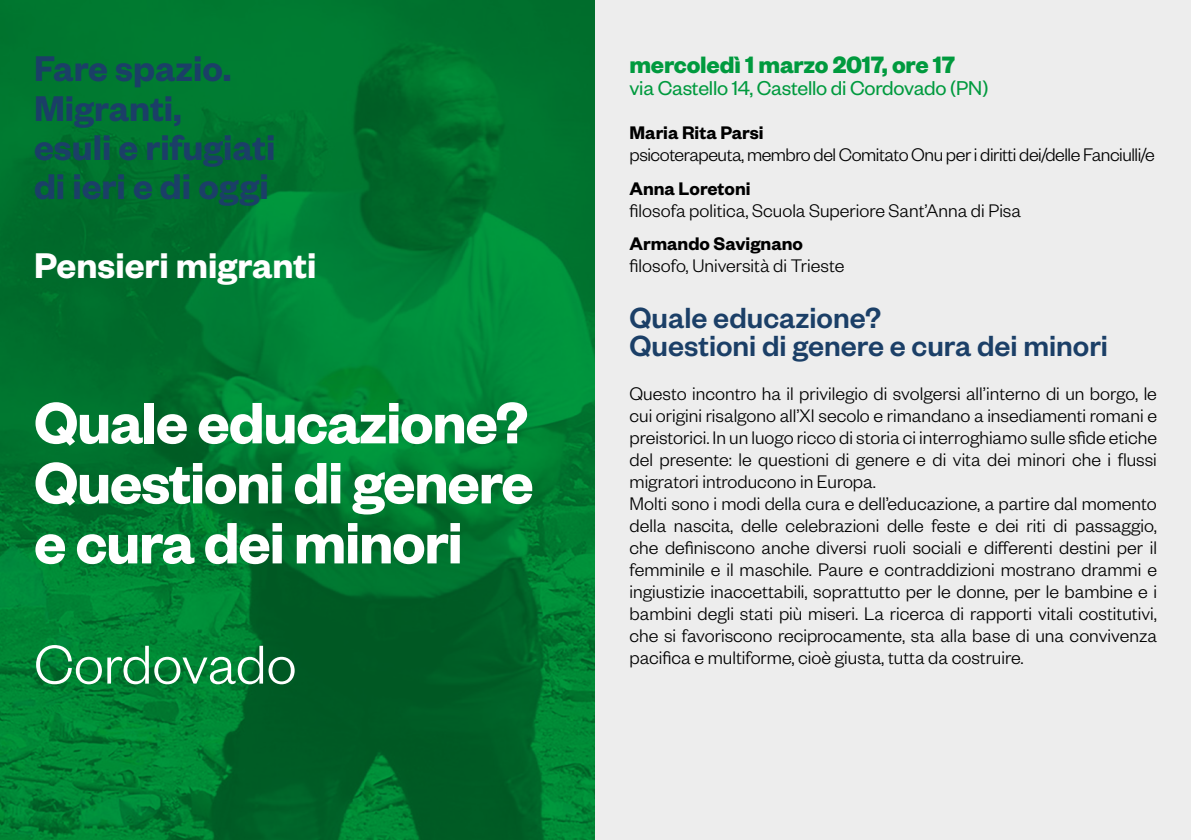
<style>
.page{position:relative;width:1191px;height:840px;background:#fff}
.page>*{position:absolute;margin:0;border:0;box-sizing:border-box;transform-origin:0 0}
.t1{font:600 64px/60px "Founders Grotesk";letter-spacing:-.02em;color:#fff;text-align:justify}
.t2{font:300 60px "Founders Grotesk";color:#fff}
.t3{font:600 39.2px/39.2px "Founders Grotesk";color:#1b3f67}
.t4{font:600 39.2px "Founders Grotesk";color:#fff}
.t5{font:500 32px/28px "Founders Grotesk";color:#1b3f67}
.t6{font:700 26px "Founders Grotesk";letter-spacing:-.01em;color:#009a3e}
.t7{font:22px "Founders Grotesk";letter-spacing:-.01em;color:#009a3e}
.t8{font:300 20px/22px "Founders Grotesk";color:#000}
.t9{font:300 20px "Founders Grotesk";letter-spacing:-.025em;color:#000}
.t10{font:600 20px "Founders Grotesk";color:#000}
</style>
<div class="page">
<img style="left:0;top:0;width:595px;height:839px">
<div style="left:595px;top:0;width:596px;height:839px;background:#ededed"></div>
<h3 class="t3" style="left:34px;top:47px;width:243px">Fare spazio.<br>Migranti,<br>esuli e rifugiati di ieri e di oggi</h3>
<h3 class="t4" style="left:34px;top:240px;width:284px">Pensieri migranti</h3>
<h1 class="t1" style="left:34px;top:389px;width:501px">Quale educazione?<br>Questioni di genere e cura dei minori</h1>
<h2 class="t2" style="left:34px;top:627px;width:264px">Cordovado</h2>
<h3 class="t6" style="left:629px;top:48px;width:327px">mercoledì 1 marzo 2017, ore 17</h3>
<p class="t7" style="left:629px;top:75px;width:360px">via Castello 14, Castello di Cordovado (PN)</p>
<p class="t10" style="left:629px;top:120px;width:136px">Maria Rita Parsi</p>
<p class="t9" style="left:629px;top:143px;width:526px">psicoterapeuta, membro del Comitato Onu per i diritti dei/delle Fanciulli/e</p>
<p class="t10" style="left:629px;top:175px;width:122px">Anna Loretoni</p>
<p class="t8" style="left:629px;top:198px;width:393px">filosofa politica, Scuola Superiore Sant’Anna di Pisa</p>
<p class="t10" style="left:629px;top:231px;width:175px">Armando Savignano</p>
<p class="t8" style="left:629px;top:253px;width:216px">filosofo, Università di Trieste</p>
<h3 class="t5" style="left:629px;top:302px;width:480px">Quale educazione?<br>Questioni di genere e cura dei minori</h3>
<p class="t8" style="left:629px;top:381px;width:529px">Questo incontro ha il privilegio di svolgersi all’interno di un borgo, le cui origini risalgono all’XI secolo e rimandano a insediamenti romani e preistorici. In un luogo ricco di storia ci interroghiamo sulle sfide etiche del presente: le questioni di genere e di vita dei minori che i flussi migratori introducono in Europa.<br>Molti sono i modi della cura e dell’educazione, a partire dal momento della nascita, delle celebrazioni delle feste e dei riti di passaggio, che definiscono anche diversi ruoli sociali e differenti destini per il femminile e il maschile. Paure e contraddizioni mostrano drammi e ingiustizie inaccettabili, soprattutto per le donne, per le bambine e i bambini degli stati più miseri. La ricerca di rapporti vitali costitutivi, che si favoriscono reciprocamente, sta alla base di una convivenza pacifica e multiforme, cioè giusta, tutta da costruire.</p>
</div>
